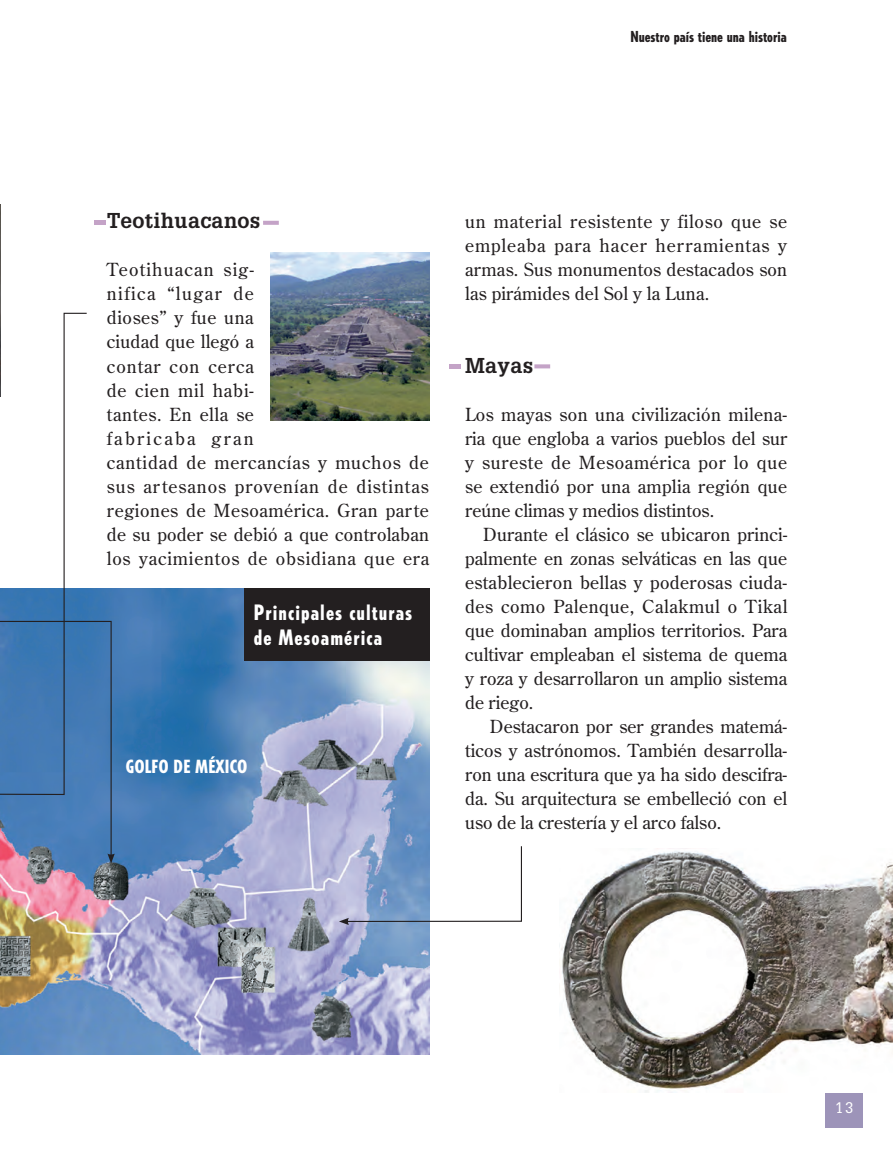
<style>
.page{position:relative;width:893px;height:1150px;background:#fff}
.page>*{position:absolute;margin:0;border:0;box-sizing:border-box;transform-origin:0 0}
.t1{font:800 condensed 21px/25.2px "Tempo Std";letter-spacing:.05em;color:#fff}
.t2{font:700 21px "Glypha";letter-spacing:.015em;color:#231f20}
.t3{font:18px/24px "Century Old Style Std";letter-spacing:.02em;color:#231f20;text-align:justify}
.t4{font:18px/24px "Century Old Style Std";letter-spacing:.045em;color:#231f20}
.t5{font:800 condensed 18px "Tempo Std";letter-spacing:.025em;color:#fff}
.t6{font:800 condensed 15px "Tempo";color:#231f20}
.t7{font:15px "Glypha";color:#fff}
</style>
<div class="page">
<div style="left:825px;top:1084px;width:38px;height:43px;background:#9d94b9"></div>
<img style="left:0;top:588px;width:429px;height:466px">
<hr style="left:449px;top:364px;width:11px;height:4px;background:#c4a3c7">
<svg style="left:534px;top:364px;width:16px;height:4px"></svg>
<hr style="left:95px;top:221px;width:11px;height:4px;background:#c4a3c7">
<svg style="left:263px;top:221px;width:16px;height:4px"></svg>
<div style="left:244px;top:588px;width:185px;height:72px;background:#231f20"></div>
<svg style="left:339px;top:845px;width:183px;height:79px"></svg>
<img style="left:559px;top:848px;width:334px;height:244px">
<img style="left:270px;top:252px;width:159px;height:168px">
<svg style="left:0;top:588px;width:115px;height:275px;background:#4c7ab2"></svg>
<svg style="left:0;top:312px;width:88px;height:483px"></svg>
<img style="left:0;top:204px;width:1px;height:192px">
<p class="t6" style="left:630px;top:28px;width:158px">Nuestro país tiene una historia</p>
<p class="t2" style="left:107px;top:208px;width:155px">Teotihuacanos</p>
<p class="t4" style="left:107px;top:257px;width:324px">Teotihuacan sig-<br>nifica “lugar de<br>dioses” y fue una<br>ciudad que llegó a<br>contar con cerca<br>de cien mil habi-<br>tantes. En ella se<br>fabricaba gran<br>cantidad de mercancías y muchos de sus artesanos provenían de distintas regiones de Mesoamérica. Gran parte de su poder se debió a que controlaban los yacimientos de obsidiana que era</p>
<p class="t1" style="left:254px;top:599px;width:160px">Principales culturas de Mesoamérica</p>
<p class="t5" style="left:126px;top:755px;width:123px">GOLFO DE MÉXICO</p>
<p class="t3" style="left:465px;top:209px;width:324px">un material resistente y filoso que se empleaba para hacer herramientas y armas. Sus monumentos destacados son las pirámides del Sol y la Luna.</p>
<p class="t2" style="left:465px;top:352px;width:70px">Mayas</p>
<p class="t3" style="left:465px;top:401px;width:324px">Los mayas son una civilización milena&shy;ria que engloba a varios pueblos del sur y sureste de Mesoamérica por lo que se extendió por una amplia región que reúne climas y medios distintos.</p>
<p class="t3" style="left:465px;top:521px;width:324px;text-indent:18px">Durante el clásico se ubicaron princi&shy;palmente en zonas selváticas en las que establecieron bellas y poderosas ciuda&shy;des como Palenque, Calakmul o Tikal que dominaban amplios territorios. Para cultivar empleaban el sistema de quema y roza y desarrollaron un amplio sistema de riego.</p>
<p class="t3" style="left:465px;top:713px;width:324px;text-indent:25px">Destacaron por ser grandes matemá&shy;ticos y astrónomos. También desarrolla&shy;ron una escritura que ya ha sido descifra&shy;da. Su arquitectura se embelleció con el uso de la crestería y el arco falso.</p>
<p class="t7" style="left:835px;top:1098px;width:20px">13</p>
</div>
